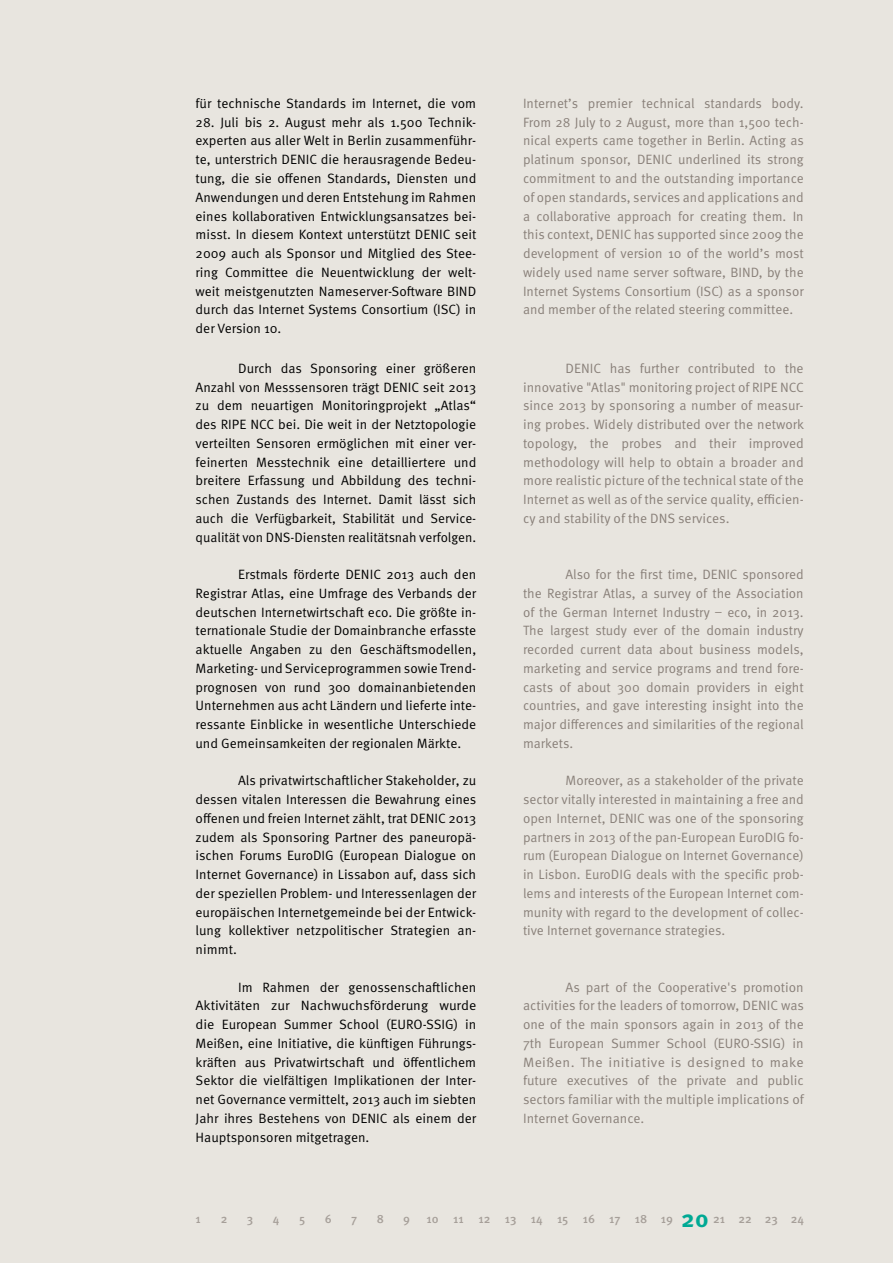
<style>
.page{position:relative;width:893px;height:1263px;background:#e8e5df}
.page>*{position:absolute;margin:0;border:0;box-sizing:border-box;transform-origin:0 0}
.t1{font:13.5px/18.8px "Meta OT Norm";color:#000}
.t2{font:13.5px/18.8px "Meta OT Norm";color:#898079;text-align:justify}
.t3{font:500 12px "Meta OT";color:#a69f99}
.s1{font-weight:700;font-size:24px;color:#00a994}
</style>
<div class="page">
<p class="t1" style="left:196px;top:94px;width:282px">für technische Standards im Internet, die vom</p>
<p class="t1" style="left:196px;top:113px;width:282px">28. Juli bis 2. August mehr als 1.500 Technik&shy;experten aus aller Welt in Berlin zusammenführ&shy;te, unterstrich DENIC die herausragende Bedeu&shy;tung, die sie offenen Standards, Diensten und Anwendungen und deren Entstehung im Rahmen eines kollaborativen Entwicklungsansatzes bei&shy;misst. In diesem Kontext unterstützt DENIC seit 2009 auch als Sponsor und Mitglied des Stee&shy;ring Committee die Neuentwicklung der welt&shy;weit meistgenutzten Nameserver-Software BIND durch das Internet Systems Consortium (ISC) in der Version 10.</p>
<p class="t1" style="left:196px;top:359px;width:282px;text-indent:43px">Durch das Sponsoring einer größeren Anzahl von Messsensoren trägt DENIC seit 2013 zu dem neuartigen Monitoringprojekt „Atlas“ des RIPE NCC bei. Die weit in der Netztopologie verteilten Sensoren ermöglichen mit einer ver&shy;feinerten Messtechnik eine detailliertere und breitere Erfassung und Abbildung des techni&shy;schen Zustands des Internet. Damit lässt sich auch die Verfügbarkeit, Stabilität und Service&shy;qualität von DNS-Diensten realitätsnah verfolgen.</p>
<p class="t1" style="left:196px;top:565px;width:282px;text-align:justify;text-indent:43px">Erstmals förderte DENIC 2013 auch den Registrar Atlas, eine Umfrage des Verbands der deutschen Internetwirtschaft eco. Die größte in&shy;ternationale Studie der Domainbranche erfasste aktuelle Angaben zu den Geschäftsmodellen, Marketing- und Serviceprogrammen sowie Trend&shy;prognosen von rund 300 domainanbietenden Unternehmen aus acht Ländern und lieferte inte&shy;ressante Einblicke in wesentliche Unterschiede und Gemeinsamkeiten der regionalen Märkte.</p>
<p class="t1" style="left:196px;top:771px;width:282px;text-indent:43px">Als privatwirtschaftlicher Stakeholder, zu dessen vitalen Interessen die Bewahrung eines offenen und freien Internet zählt, trat DENIC 2013 zudem als Sponsoring Partner des paneuropä&shy;ischen Forums EuroDIG (European Dialogue on Internet Governance) in Lissabon auf, dass sich der speziellen Problem- und Interessenlagen der europäischen Internetgemeinde bei der Entwick&shy;lung kollektiver netzpolitischer Strategien an&shy;nimmt.</p>
<p class="t1" style="left:196px;top:978px;width:282px;text-align:justify;text-indent:43px">Im Rahmen der genossenschaftlichen Aktivitäten zur Nachwuchsförderung wurde die European Summer School (EURO-SSIG) in Meißen, eine Initiative, die künftigen Führungs&shy;kräften aus Privatwirtschaft und öffentlichem Sektor die vielfältigen Implikationen der Inter&shy;net Governance vermittelt, 2013 auch im siebten Jahr ihres Bestehens von DENIC als einem der Hauptsponsoren mitgetragen.</p>
<p class="t2" style="left:523px;top:94px;width:282px">Internet’s premier technical standards body.<br>From 28 July to 2 August, more than 1,500 tech&shy;nical experts came together in Berlin. Acting as platinum sponsor, DENIC underlined its strong commitment to and the outstanding importance of open standards, services and applications and a collaborative approach for creating them. In this context, DENIC has supported since 2009 the development of version 10 of the world’s most widely used name server software, BIND, by the Internet Systems Consortium (ISC) as a sponsor and member of the related steering committee.</p>
<p class="t2" style="left:523px;top:359px;width:283px;text-align:left;text-indent:43px">DENIC has further contributed to the innovative "Atlas" monitoring project of RIPE NCC since 2013 by sponsoring a number of measur&shy;ing probes. Widely distributed over the network topology, the probes and their improved methodology will help to obtain a broader and more realistic picture of the technical state of the Internet as well as of the service quality, efficien&shy;cy and stability of the DNS services.</p>
<p class="t2" style="left:523px;top:565px;width:282px;text-indent:43px">Also for the first time, DENIC sponsored the Registrar Atlas, a survey of the Association of the German Internet Industry – eco, in 2013.<br>The largest study ever of the domain industry recorded current data about business models, marketing and service programs and trend fore&shy;casts of about 300 domain providers in eight countries, and gave interesting insight into the major differences and similarities of the regional markets.</p>
<p class="t2" style="left:523px;top:771px;width:282px;text-indent:43px">Moreover, as a stakeholder of the private sector vitally interested in maintaining a free and open Internet, DENIC was one of the sponsoring partners in 2013 of the pan-European EuroDIG fo&shy;rum (European Dialogue on Internet Governance) in Lisbon. EuroDIG deals with the specific prob&shy;lems and interests of the European Internet com&shy;munity with regard to the development of collec&shy;tive Internet governance strategies.</p>
<p class="t2" style="left:523px;top:978px;width:282px;text-indent:43px">As part of the Cooperative's promotion activities for the leaders of tomorrow, DENIC was one of the main sponsors again in 2013 of the 7th European Summer School (EURO-SSIG) in Meißen. The initiative is designed to make future executives of the private and public sectors familiar with the multiple implications of Internet Governance.</p>
<p class="t3" style="left:195px;top:1212px;width:7px">1</p>
<p class="t3" style="left:221px;top:1212px;width:8px">2</p>
<p class="t3" style="left:247px;top:1212px;width:8px">3</p>
<p class="t3" style="left:273px;top:1212px;width:8px">4</p>
<p class="t3" style="left:299px;top:1212px;width:8px">5</p>
<p class="t3" style="left:325px;top:1212px;width:9px">6</p>
<p class="t3" style="left:351px;top:1212px;width:8px">7</p>
<p class="t3" style="left:377px;top:1212px;width:9px">8</p>
<p class="t3" style="left:403px;top:1212px;width:8px">9</p>
<p class="t3" style="left:426px;top:1212px;width:379px">10 11 12 13 14 15 16 17 18 19 <span class="s1">20</span>20 21 22 23 24</p>
</div>
